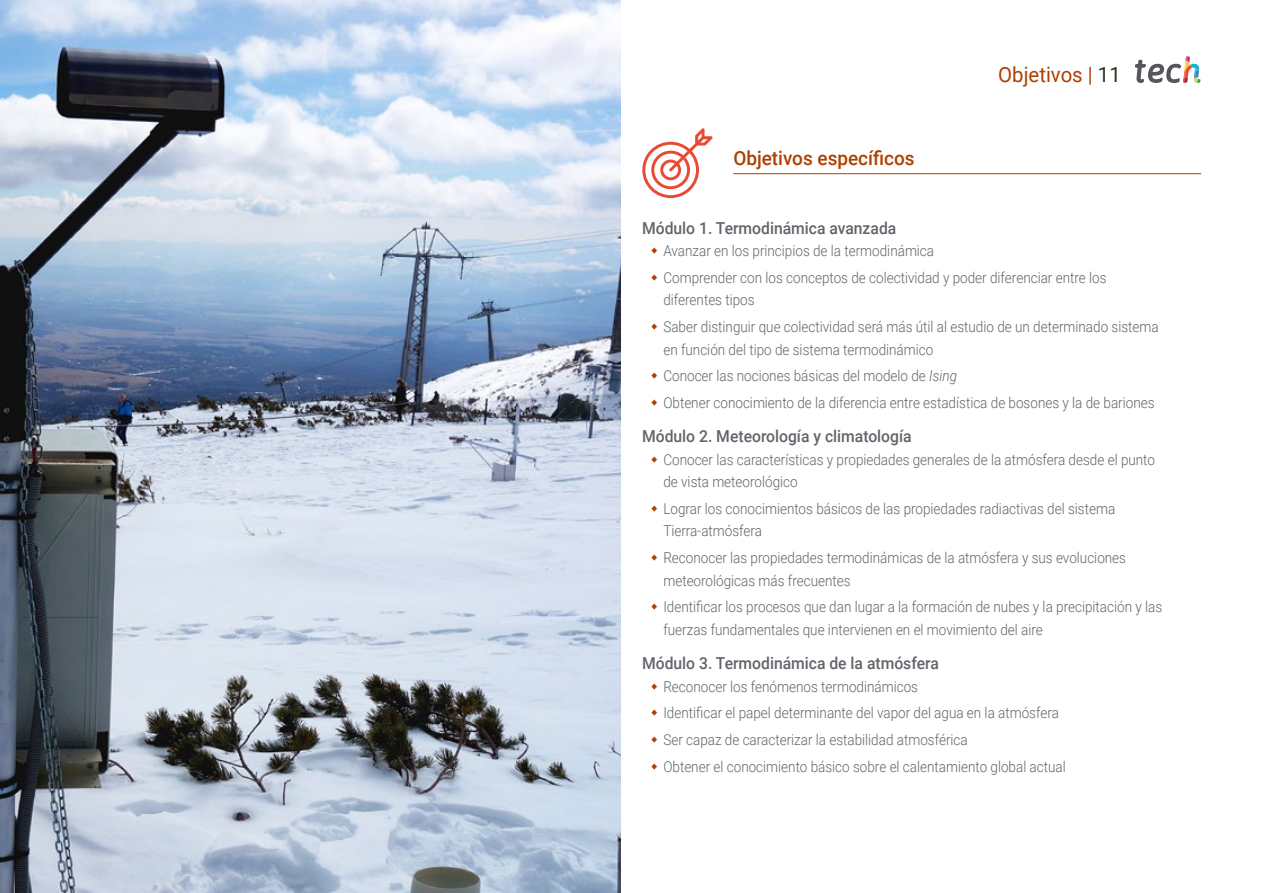
<style>
.page{position:relative;width:1263px;height:893px;background:#fff}
.page>*{position:absolute;margin:0;border:0;box-sizing:border-box;transform-origin:0 0}
.t1{font:21px "Roboto";color:#ae4000}
.t2{font:500 19.5px "Roboto";color:#ae4000}
.t3{font:500 16.5px "Roboto";color:#61646a;scale:.95 1}
.t4{font:300 15px/26.7px "Roboto";color:#61646a;scale:.9 1}
.s1{color:#312e20}
.s2{font-style:italic}
</style>
<div class="page">
<hr style="left:733px;top:173px;width:468px;height:1px;background:#ae4000">
<svg style="left:642px;top:128px;width:71px;height:70px"></svg>
<svg style="left:1135px;top:56px;width:65px;height:27px"></svg>
<img style="left:0;top:0;width:621px;height:893px">
<h2 class="t2" style="left:733px;top:144px;width:183px">Objetivos específicos</h2>
<h1 class="t1" style="left:998px;top:60px;width:124px">Objetivos | <span class="s1">11</span></h1>
<p class="t3" style="left:642px;top:216px;width:269px">Módulo 1. Termodinámica avanzada</p>
<p class="t4" style="left:663px;top:237px;width:494px">Avanzar en los principios de la termodinámica<br>Comprender con los conceptos de colectividad y poder diferenciar entre los</p>
<p class="t4" style="left:663px;top:286px;width:552px">diferentes tipos<br>Saber distinguir que colectividad será más útil al estudio de un determinado sistema</p>
<p class="t4" style="left:663px;top:335px;width:547px">en función del tipo de sistema termodinámico<br>Conocer las nociones básicas del modelo de <span class="s2">Ising<br></span>Obtener conocimiento de la diferencia entre estadística de bosones y la de bariones</p>
<p class="t3" style="left:642px;top:425px;width:285px">Módulo 2. Meteorología y climatología</p>
<p class="t4" style="left:663px;top:447px;width:548px;line-height:22.5px">Conocer las características y propiedades generales de la atmósfera desde el punto de vista meteorológico</p>
<p class="t4" style="left:663px;top:497px;width:504px;line-height:22.5px">Lograr los conocimientos básicos de las propiedades radiactivas del sistema<br>Tierra-atmósfera</p>
<p class="t4" style="left:663px;top:546px;width:516px;line-height:22.5px">Reconocer las propiedades termodinámicas de la atmósfera y sus evoluciones meteorológicas más frecuentes</p>
<p class="t4" style="left:663px;top:595px;width:556px;line-height:22.5px">Identificar los procesos que dan lugar a la formación de nubes y la precipitación y las fuerzas fundamentales que intervienen en el movimiento del aire</p>
<p class="t3" style="left:642px;top:652px;width:314px">Módulo 3. Termodinámica de la atmósfera</p>
<p class="t4" style="left:663px;top:672px;width:449px">Reconocer los fenómenos termodinámicos<br>Identificar el papel determinante del vapor del agua en la atmósfera Ser capaz de caracterizar la estabilidad atmosférica<br>Obtener el conocimiento básico sobre el calentamiento global actual</p>
</div>
